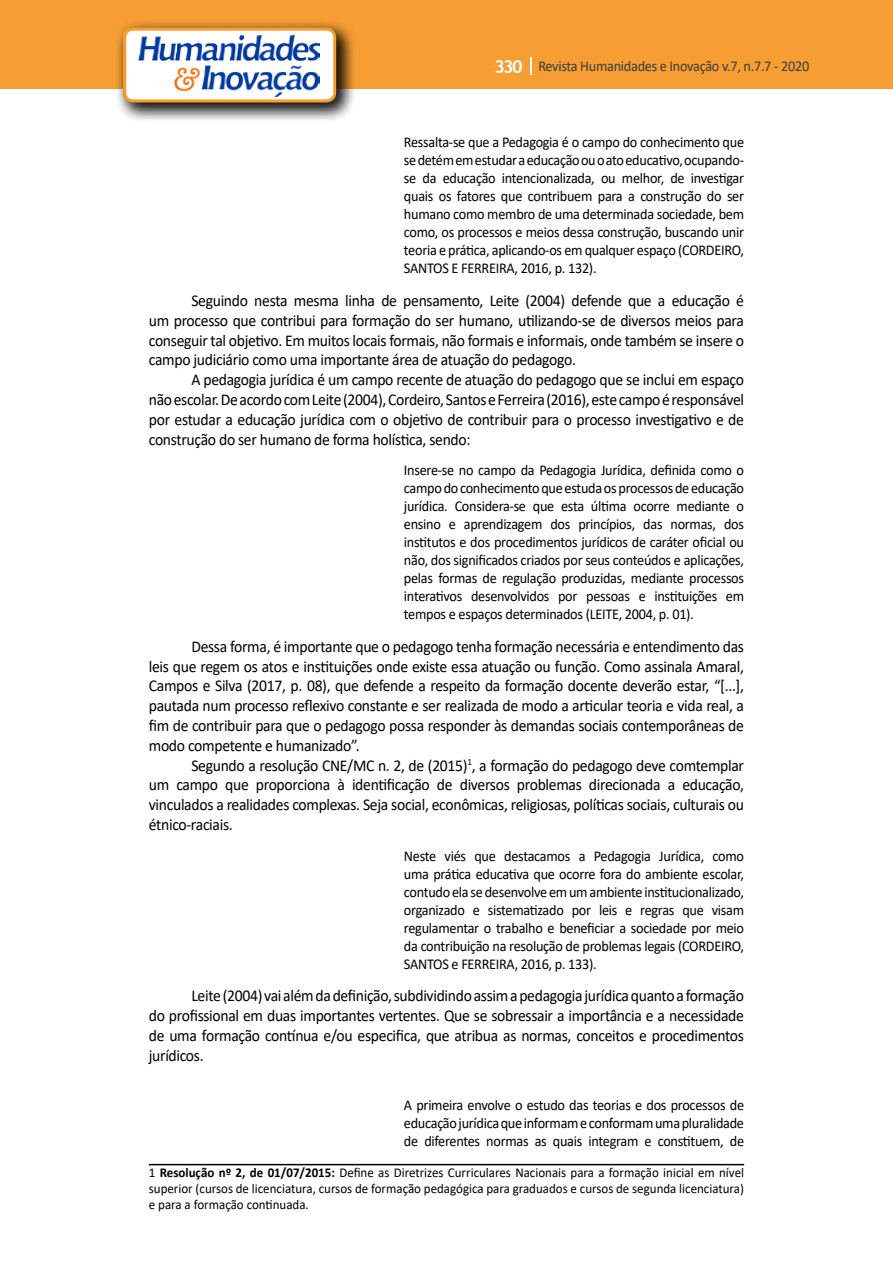
<style>
.page{position:relative;width:893px;height:1263px;background:#fff}
.page>*{position:absolute;margin:0;border:0;box-sizing:border-box;transform-origin:0 0}
.t1{font:16.5px/19.8px "Calibri";letter-spacing:-.02em;color:#000;text-align:justify;scale:.95 1}
.t2{font:15px/18px "Calibri";letter-spacing:-.02em;color:#000;text-align:justify;scale:.95 1}
.t3{font:15px "Calibri";letter-spacing:-.02em;color:#3c3c3b;scale:.95 1}
.t4{font:13.5px/16.2px "Calibri";color:#000;text-align:justify;scale:.96 1}
.s1{font-family:"Trebuchet MS";font-weight:700;font-size:18px;color:#fff}
.s2{font-weight:700}
</style>
<div class="page">
<div style="left:0;top:0;width:893px;height:88px;background:#f69e34"></div>
<svg style="left:530px;top:57px;width:2px;height:18px"></svg>
<div style="left:115px;top:19px;width:241px;height:103px;background:#000;opacity:.75"></div>
<div style="left:125px;top:29px;width:210px;height:72px;background:#fff;border-radius:9px"></div>
<img style="left:139px;top:35px;width:180px;height:62px">
<div style="left:123px;top:28px;width:213px;height:74px;border:3px solid #f69e34;border-radius:9px"></div>
<hr style="left:149px;top:1164px;width:595px;height:1px;background:#000">
<p class="t3" style="left:495px;top:56px;width:333px"><span class="s1">330</span> Revista Humanidades e Inovação v.7, n.7.7 - 2020</p>
<p class="t2" style="left:404px;top:133px;width:360px">Ressalta-se que a Pedagogia é o campo do conhecimento que se detém em estudar a educação ou o ato educativo, ocupando&shy;se da educação intencionalizada, ou melhor, de investigar quais os fatores que contribuem para a construção do ser humano como membro de uma determinada sociedade, bem como, os processos e meios dessa construção, buscando unir teoria e prática, aplicando-os em qualquer espaço (CORDEIRO, SANTOS E FERREIRA, 2016, p. 132).</p>
<p class="t1" style="left:149px;top:290px;width:628px;text-indent:43px">Seguindo nesta mesma linha de pensamento, Leite (2004) defende que a educação é um processo que contribui para formação do ser humano, utilizando-se de diversos meios para conseguir tal objetivo. Em muitos locais formais, não formais e informais, onde também se insere o campo judiciário como uma importante área de atuação do pedagogo.</p>
<p class="t1" style="left:149px;top:369px;width:628px;text-indent:43px">A pedagogia jurídica é um campo recente de atuação do pedagogo que se inclui em espaço não escolar. De acordo com Leite (2004), Cordeiro, Santos e Ferreira (2016), este campo é responsável por estudar a educação jurídica com o objetivo de contribuir para o processo investigativo e de construção do ser humano de forma holística, sendo:</p>
<p class="t2" style="left:404px;top:461px;width:359px">Insere-se no campo da Pedagogia Jurídica, definida como o campo do conhecimento que estuda os processos de educação jurídica. Considera-se que esta última ocorre mediante o ensino e aprendizagem dos princípios, das normas, dos institutos e dos procedimentos jurídicos de caráter oficial ou não, dos significados criados por seus conteúdos e aplicações, pelas formas de regulação produzidas, mediante processos interativos desenvolvidos por pessoas e instituições em tempos e espaços determinados (LEITE, 2004, p. 01).</p>
<p class="t1" style="left:149px;top:636px;width:628px;text-indent:43px">Dessa forma, é importante que o pedagogo tenha formação necessária e entendimento das leis que regem os atos e instituições onde existe essa atuação ou função. Como assinala Amaral, Campos e Silva (2017, p. 08), que defende a respeito da formação docente deverão estar, “[...], pautada num processo reflexivo constante e ser realizada de modo a articular teoria e vida real, a fim de contribuir para que o pedagogo possa responder às demandas sociais contemporâneas de modo competente e humanizado”.</p>
<p class="t1" style="left:149px;top:755px;width:628px;text-indent:43px">Segundo a resolução CNE/MC n. 2, de (2015)<sup>1</sup>, a formação do pedagogo deve comtemplar um campo que proporciona à identificação de diversos problemas direcionada a educação, vinculados a realidades complexas. Seja social, econômicas, religiosas, políticas sociais, culturais ou étnico-raciais.</p>
<p class="t2" style="left:404px;top:846px;width:360px">Neste viés que destacamos a Pedagogia Jurídica, como uma prática educativa que ocorre fora do ambiente escolar, contudo ela se desenvolve em um ambiente institucionalizado, organizado e sistematizado por leis e regras que visam regulamentar o trabalho e beneficiar a sociedade por meio da contribuição na resolução de problemas legais (CORDEIRO, SANTOS e FERREIRA, 2016, p. 133).</p>
<p class="t1" style="left:149px;top:986px;width:628px;text-indent:43px">Leite (2004) vai além da definição, subdividindo assim a pedagogia jurídica quanto a formação do profissional em duas importantes vertentes. Que se sobressair a importância e a necessidade de uma formação contínua e/ou especifica, que atribua as normas, conceitos e procedimentos jurídicos.</p>
<p class="t2" style="left:404px;top:1095px;width:360px">A primeira envolve o estudo das teorias e dos processos de educação jurídica que informam e conformam uma pluralidade de diferentes normas as quais integram e constituem, de</p>
<p class="t4" style="left:149px;top:1164px;width:622px">1 <span class="s2">Resolução nº 2, de 01/07/2015:</span> Define as Diretrizes Curriculares Nacionais para a formação inicial em nível superior (cursos de licenciatura, cursos de formação pedagógica para graduados e cursos de segunda licenciatura) e para a formação continuada.</p>
</div>
